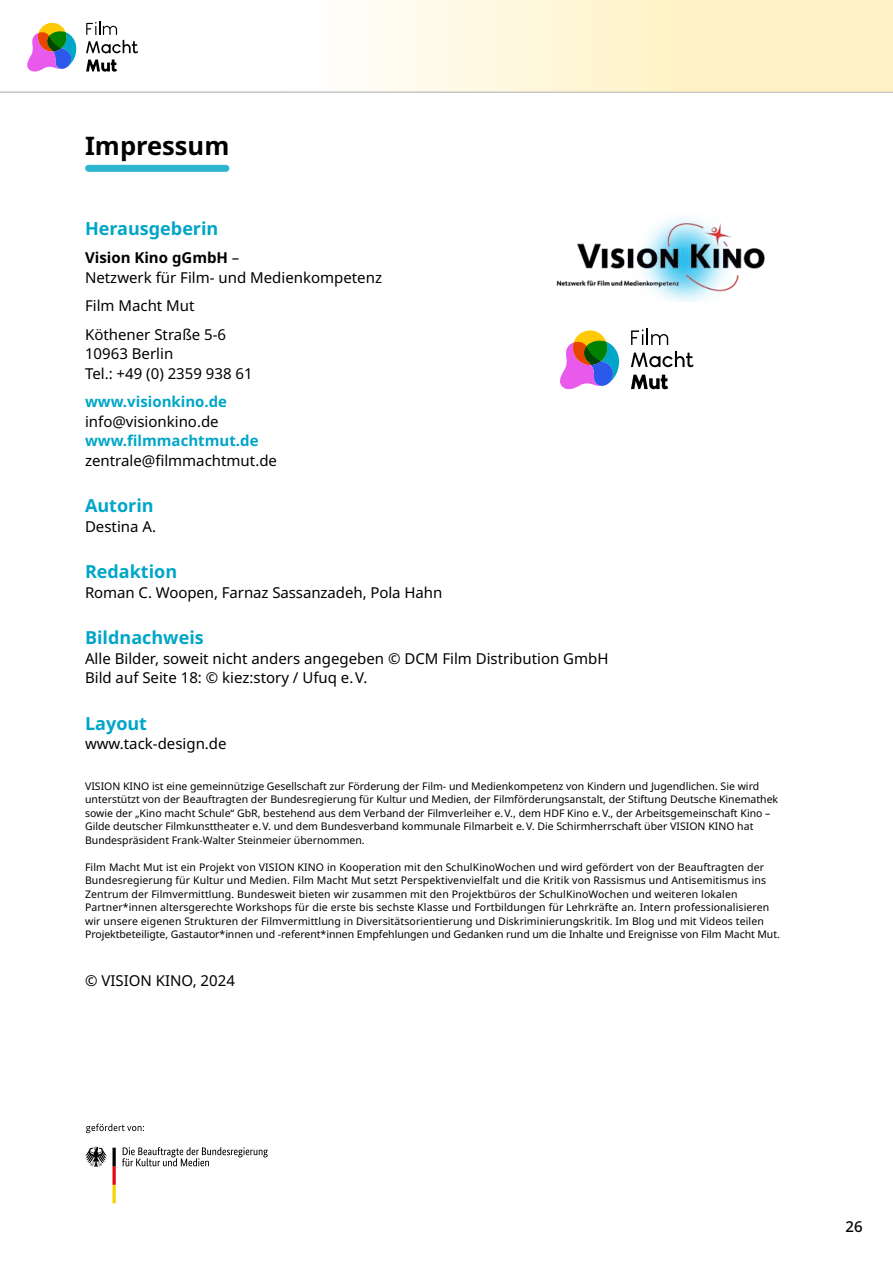
<style>
.page{position:relative;width:893px;height:1263px;background:#fff}
.page>*{position:absolute;margin:0;border:0;box-sizing:border-box;transform-origin:0 0}
.t1{font:700 25.5px "Noto Sans";color:#000}
.t2{font:700 18px "Noto Sans";color:#00a6c7}
.t3{font:15px/19.5px "Noto Sans";color:#000}
.t4{font:700 15px "Noto Sans";color:#00a6c7}
.t5{font:500 15px "Noto Sans";color:#000}
.t6{font:10.5px/13.5px "Noto Sans";color:#000}
.s1{font-weight:700}
</style>
<div class="page">
<svg style="left:86px;top:22px;width:52px;height:31px"></svg>
<svg style="left:86px;top:60px;width:31px;height:12px"></svg>
<div style="left:38px;top:23px;width:28px;height:29px;background:#ffc906;border-radius:50%"></div>
<svg style="left:27px;top:30px;width:50px;height:42px"></svg>
<div style="left:285px;top:0;width:608px;height:91px;background:linear-gradient(to right,#fffdf9,#fff0b9)"></div>
<hr style="left:0;top:92px;width:893px;height:1px;background:#c2c2c2">
<div style="left:89px;top:165px;width:137px;height:7px;background:#2eb6d1"></div>
<svg style="left:122px;top:1147px;width:146px;height:19px"></svg>
<svg style="left:85px;top:1147px;width:31px;height:56px"></svg>
<svg style="left:86px;top:1123px;width:58px;height:10px"></svg>
<img style="left:556px;top:217px;width:209px;height:85px">
<svg style="left:631px;top:329px;width:37px;height:16px"></svg>
<svg style="left:631px;top:351px;width:63px;height:16px"></svg>
<svg style="left:631px;top:375px;width:37px;height:14px"></svg>
<div style="left:573px;top:330px;width:34px;height:35px;background:#ffc906;border-radius:50%"></div>
<svg style="left:560px;top:339px;width:60px;height:51px"></svg>
<h1 class="t1" style="left:85px;top:128px;width:146px">Impressum</h1>
<h2 class="t2" style="left:85px;top:215px;width:135px">Herausgeberin</h2>
<h3 class="t3" style="left:85px;top:248px;width:299px"><span class="s1">Vision Kino gGmbH</span> –<br>Netzwerk für Film- und Medienkompetenz</h3>
<h3 class="t3" style="left:85px;top:292px;width:143px;line-height:28.5px">Film Macht Mut<br>Köthener Straße 5-6</h3>
<h3 class="t3" style="left:85px;top:344px;width:169px">10963 Berlin<br>Tel.: +49 (0) 2359 938 61</h3>
<h3 class="t4" style="left:85px;top:391px;width:144px">www.visionkino.de</h3>
<h3 class="t3" style="left:85px;top:412px;width:135px">info@visionkino.de</h3>
<h3 class="t4" style="left:85px;top:430px;width:175px">www.filmmachtmut.de</h3>
<h3 class="t3" style="left:85px;top:451px;width:193px">zentrale@filmmachtmut.de</h3>
<h2 class="t2" style="left:85px;top:493px;width:70px">Autorin</h2>
<h3 class="t3" style="left:85px;top:517px;width:73px">Destina A.</h3>
<h2 class="t2" style="left:85px;top:559px;width:94px">Redaktion</h2>
<h3 class="t3" style="left:85px;top:583px;width:359px">Roman C. Woopen, Farnaz Sassanzadeh, Pola Hahn</h3>
<h2 class="t2" style="left:85px;top:625px;width:120px">Bildnachweis</h2>
<h3 class="t3" style="left:85px;top:649px;width:525px">Alle Bilder, soweit nicht anders angegeben © DCM Film Distribution GmbH<br>Bild auf Seite 18: © kiez:story / Ufuq e.V.</h3>
<h2 class="t2" style="left:85px;top:710px;width:64px">Layout</h2>
<h3 class="t3" style="left:85px;top:734px;width:143px">www.tack-design.de</h3>
<p class="t6" style="left:85px;top:779px;width:695px">VISION KINO ist eine gemeinnützige Gesellschaft zur Förderung der Film- und Medienkompetenz von Kindern und Jugendlichen. Sie wird unterstützt von der Beauftragten der Bundesregierung für Kultur und Medien, der Filmförderungsanstalt, der Stiftung Deutsche Kinemathek sowie der „Kino macht Schule“ GbR, bestehend aus dem Verband der Filmverleiher e.V., dem HDF Kino e.V., der Arbeitsgemeinschaft Kino – Gilde deutscher Filmkunsttheater e.V. und dem Bundesverband kommunale Filmarbeit e.V. Die Schirmherrschaft über VISION KINO hat Bundespräsident Frank-Walter Steinmeier übernommen.</p>
<p class="t6" style="left:85px;top:860px;width:696px">Film Macht Mut ist ein Projekt von VISION KINO in Kooperation mit den SchulKinoWochen und wird gefördert von der Beauftragten der Bundesregierung für Kultur und Medien. Film Macht Mut setzt Perspektivenvielfalt und die Kritik von Rassismus und Antisemitismus ins Zentrum der Filmvermittlung. Bundesweit bieten wir zusammen mit den Projektbüros der SchulKinoWochen und weiteren lokalen Partner*innen altersgerechte Workshops für die erste bis sechste Klasse und Fortbildungen für Lehrkräfte an. Intern professionalisieren wir unsere eigenen Strukturen der Filmvermittlung in Diversitätsorientierung und Diskriminierungskritik. Im Blog und mit Videos teilen Projektbeteiligte, Gastautor*innen und -referent*innen Empfehlungen und Gedanken rund um die Inhalte und Ereignisse von Film Macht Mut.</p>
<h3 class="t3" style="left:85px;top:971px;width:151px">© VISION KINO, 2024</h3>
<h3 class="t5" style="left:846px;top:1216px;width:19px">26</h3>
</div>
